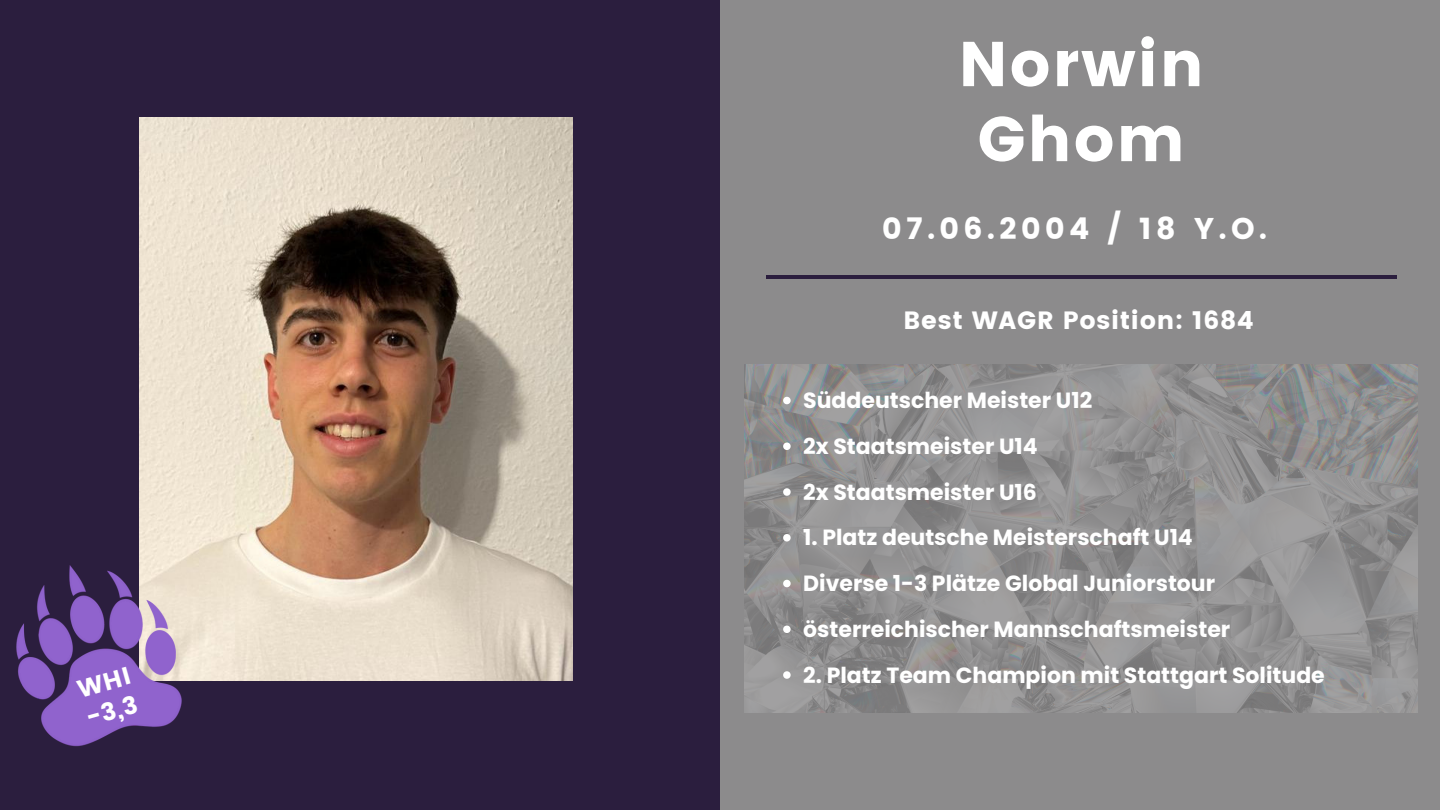
<style>
.page{position:relative;width:1440px;height:810px;background:#2b1e3e}
.page>*{position:absolute;margin:0;border:0;box-sizing:border-box;transform-origin:0 0}
.t1{font:63px/75px "Poppins";letter-spacing:.03em;color:#fff;text-align:center}
.t2{font:30px "Poppins";letter-spacing:.15em;color:#fff}
.t3{font:25px "Poppins";letter-spacing:.03em;color:#fff}
.t4{font:24.6px/29.5px "Poppins";color:#fff}
.t5{font:700 22px/45.8px "Poppins";color:#fff}
</style>
<div class="page">
<img style="left:139px;top:118px;width:434px;height:562px">
<div style="left:720px;top:0;width:720px;height:810px;background:#8c8b8c"></div>
<hr style="left:766px;top:275px;width:631px;height:4px;background:#2b1e3e">
<img style="left:745px;top:364px;width:672px;height:348px">
<svg style="left:783px;top:397px;width:8px;height:7px"></svg>
<svg style="left:783px;top:443px;width:8px;height:7px"></svg>
<svg style="left:783px;top:488px;width:8px;height:8px"></svg>
<svg style="left:783px;top:534px;width:8px;height:8px"></svg>
<svg style="left:783px;top:580px;width:8px;height:7px"></svg>
<svg style="left:783px;top:626px;width:8px;height:7px"></svg>
<svg style="left:783px;top:671px;width:8px;height:8px"></svg>
<img style="left:16px;top:550px;width:230px;height:197px">
<p class="t4" style="left:74px;top:676px;width:55px;rotate:-16deg">WHI -3,3</p>
<h1 class="t1" style="left:959px;top:27px;width:247px">Norwin<br>Ghom</h1>
<h2 class="t2" style="left:882px;top:212px;width:386px">07.06.2004 / 18 Y.O.</h2>
<p class="t3" style="left:904px;top:305px;width:352px">Best WAGR Position: 1684</p>
<p class="t5" style="left:803px;top:377px;width:290px">Süddeutscher Meister U12<br>2x Staatsmeister U14<br>2x Staatsmeister U16</p>
<p class="t5" style="left:803px;top:515px;width:429px">1. Platz deutsche Meisterschaft U14<br>Diverse 1-3 Plätze Global Juniorstour österreichischer Mannschaftsmeister</p>
<p class="t5" style="left:803px;top:652px;width:523px">2. Platz Team Champion mit Stattgart Solitude</p>
</div>
